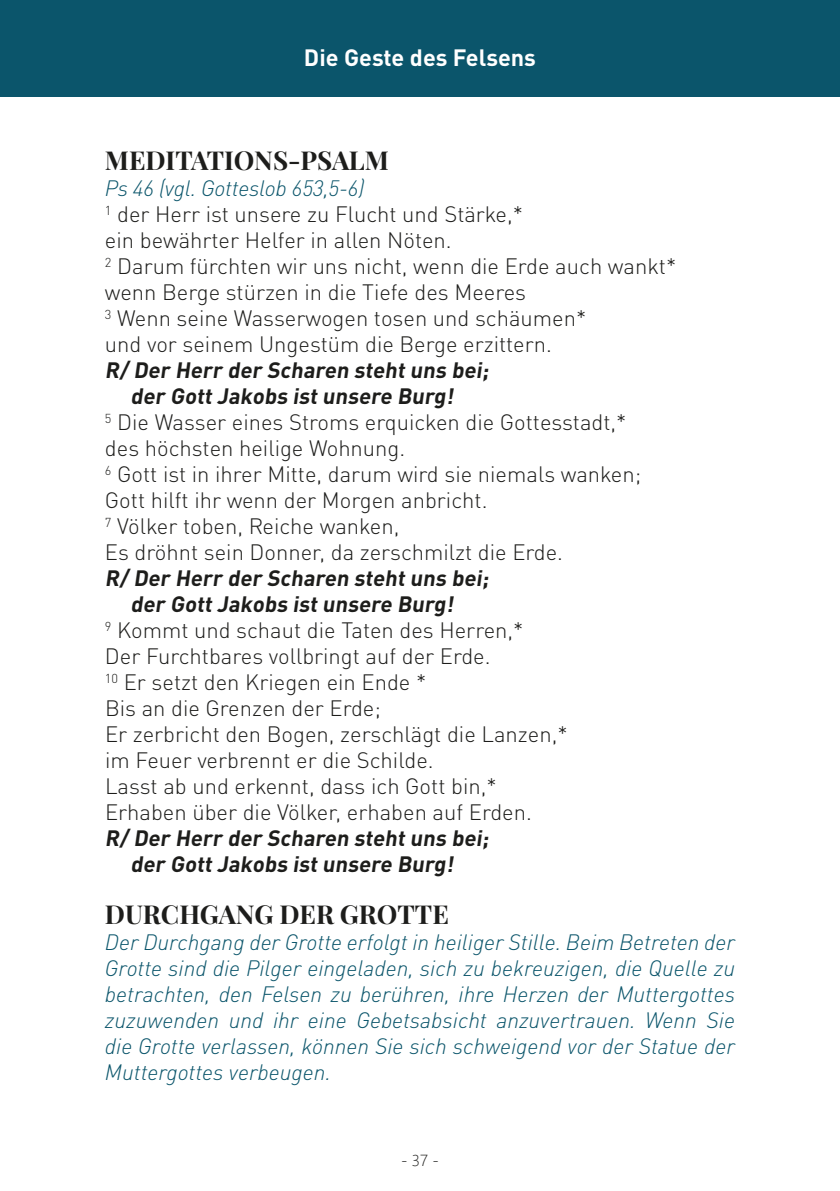
<style>
.page{position:relative;width:840px;height:1191px;background:#fff}
.page>*{position:absolute;margin:0;border:0;box-sizing:border-box;transform-origin:0 0}
.t1{font:700 26px "Playfair Display";color:#1d1d1b}
.t2{font:700 23.4px "DIN";color:#fff}
.t3{font:300 22px/26px "DIN Pro";color:#1d1d1b}
.t4{font:italic 300 22px/26px "DIN Pro";color:#0b556b;text-align:justify}
.t5{font:700 22px/26px "DIN";color:#1d1d1b;text-align:center}
.t6{font:16px "Webly Sleek UI Light";color:#1d1d1b}
.s1{font-style:italic;color:#0b556b}
</style>
<div class="page">
<div style="left:0;top:0;width:839px;height:96px;background:#0b556b"></div>
<p class="t2" style="left:304px;top:42px;width:233px">Die Geste des Felsens</p>
<p class="t1" style="left:105px;top:140px;width:285px">MEDITATIONS-PSALM</p>
<p class="t3" style="left:105px;top:173px;width:572px"><span class="s1">Ps 46 (vgl. Gotteslob 653,5-6)<br></span><sup>1</sup> der Herr ist unsere zu Flucht und Stärke,*<br>ein bewährter Helfer in allen Nöten.<br><sup>2</sup> Darum fürchten wir uns nicht, wenn die Erde auch wankt* wenn Berge stürzen in die Tiefe des Meeres<br><sup>3</sup> Wenn seine Wasserwogen tosen und schäumen*<br>und vor seinem Ungestüm die Berge erzittern.</p>
<p class="t5" style="left:105px;top:356px;width:388px">R/ Der Herr der Scharen steht uns bei; der Gott Jakobs ist unsere Burg!</p>
<p class="t3" style="left:105px;top:407px;width:537px"><sup>5</sup> Die Wasser eines Stroms erquicken die Gottesstadt,* des höchsten heilige Wohnung.<br><sup>6</sup> Gott ist in ihrer Mitte, darum wird sie niemals wanken; Gott hilft ihr wenn der Morgen anbricht.<br><sup>7</sup> Völker toben, Reiche wanken,<br>Es dröhnt sein Donner, da zerschmilzt die Erde.</p>
<p class="t5" style="left:105px;top:564px;width:388px">R/ Der Herr der Scharen steht uns bei; der Gott Jakobs ist unsere Burg!</p>
<p class="t3" style="left:105px;top:615px;width:464px"><sup>9</sup> Kommt und schaut die Taten des Herren,*<br>Der Furchtbares vollbringt auf der Erde.<br><sup>10</sup> Er setzt den Kriegen ein Ende *<br>Bis an die Grenzen der Erde;<br>Er zerbricht den Bogen, zerschlägt die Lanzen,* im Feuer verbrennt er die Schilde.<br>Lasst ab und erkennt, dass ich Gott bin,* Erhaben über die Völker, erhaben auf Erden.</p>
<p class="t5" style="left:105px;top:824px;width:388px">R/ Der Herr der Scharen steht uns bei; der Gott Jakobs ist unsere Burg!</p>
<p class="t1" style="left:105px;top:894px;width:345px">DURCHGANG DER GROTTE</p>
<p class="t4" style="left:105px;top:927px;width:631px">Der Durchgang der Grotte erfolgt in heiliger Stille. Beim Betreten der Grotte sind die Pilger eingeladen, sich zu bekreuzigen, die Quelle zu betrachten, den Felsen zu berühren, ihre Herzen der Muttergottes zuzuwenden und ihr eine Gebetsabsicht anzuvertrauen. Wenn Sie die Grotte verlassen, können Sie sich schweigend vor der Statue der Muttergottes verbeugen.</p>
<p class="t6" style="left:401px;top:1148px;width:39px">- 37 -</p>
</div>
